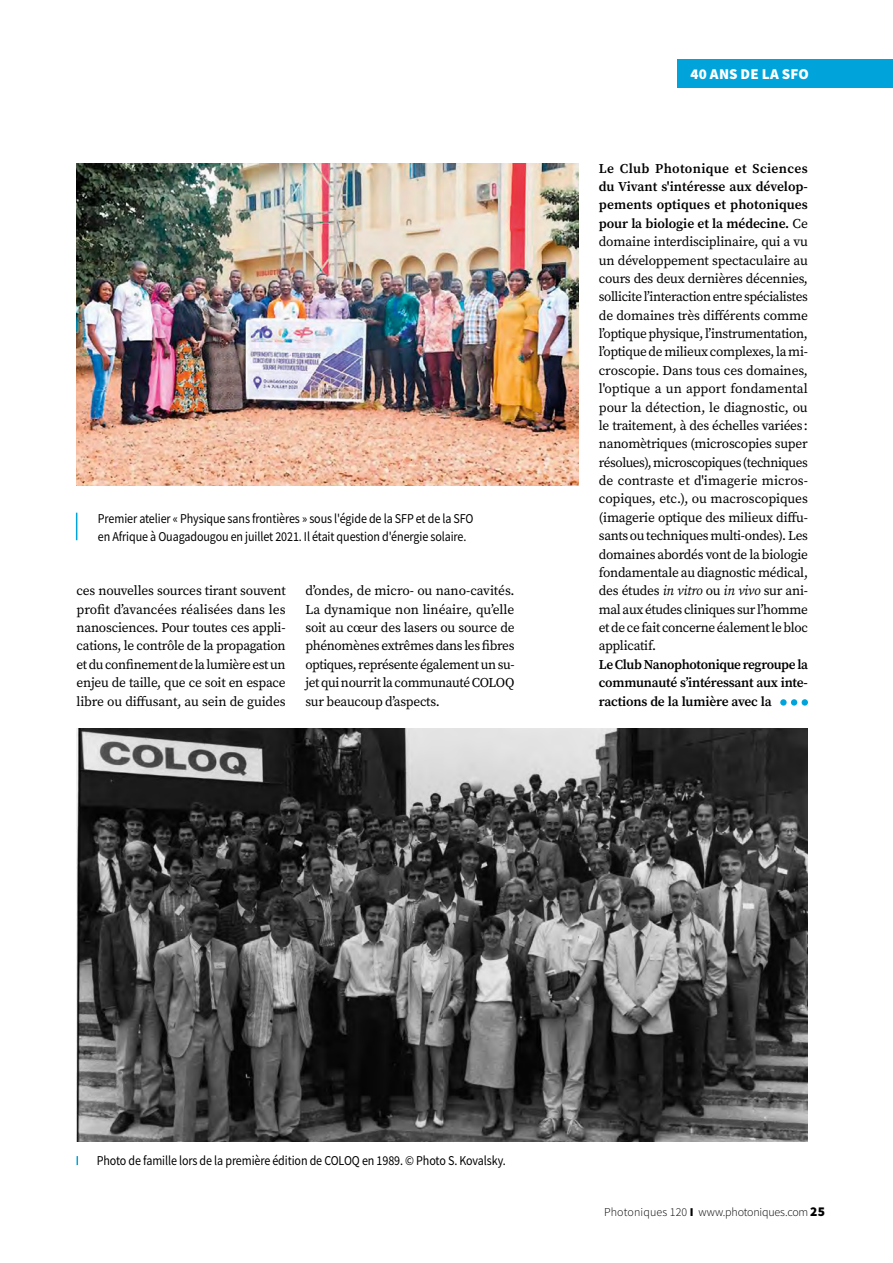
<style>
.page{position:relative;width:893px;height:1263px;background:#fff}
.page>*{position:absolute;margin:0;border:0;box-sizing:border-box;transform-origin:0 0}
.t1{font:900 15px "Source Sans Pro";letter-spacing:.015em;color:#fff}
.t2{font:13.5px/18.3px "Source Serif Pro";letter-spacing:-.025em;color:#000;text-align:justify}
.t3{font:13.5px/18px "Source Sans Pro";letter-spacing:-.01em;color:#000;scale:.89 1}
.t4{font:600 13.5px/18.3px "Source Serif Pro";letter-spacing:-.02em;color:#000;text-align:justify}
.t5{font:300 12px "Source Sans Pro";letter-spacing:.005em;color:#000}
.s1{font-weight:600}
.s2{font-style:italic}
.s3{font-weight:900}
.s4{font-weight:900;font-size:13.5px}
</style>
<div class="page">
<img style="left:77px;top:163px;width:501px;height:322px">
<svg style="left:76px;top:513px;width:1px;height:27px"></svg>
<img style="left:77px;top:728px;width:731px;height:413px">
<svg style="left:780px;top:699px;width:7px;height:7px"></svg>
<div style="left:791px;top:699px;width:6px;height:7px;background:#00a4da;border-radius:50%"></div>
<div style="left:802px;top:699px;width:6px;height:7px;background:#00a4da;border-radius:50%"></div>
<div style="left:677px;top:59px;width:216px;height:29px;background:#00a4da"></div>
<p class="t3" style="left:98px;top:509px;width:424px">Premier atelier « Physique sans frontières » sous l'égide de la SFP et de la SFO en Afrique à Ouagadougou en juillet 2021. Il était question d'énergie solaire.</p>
<p class="t2" style="left:77px;top:582px;width:211px">ces nouvelles sources tirant souvent profit d’avancées réalisées dans les nanosciences. Pour toutes ces appli&shy;cations, le contrôle de la propagation et du confinement de la lumière est un enjeu de taille, que ce soit en espace libre ou diffusant, au sein de guides</p>
<p class="t2" style="left:305px;top:582px;width:211px">d’ondes, de micro- ou nano-cavités.<br>La dynamique non linéaire, qu’elle soit au cœur des lasers ou source de phénomènes extrêmes dans les fibres optiques, représente également un su&shy;jet qui nourrit la communauté COLOQ sur beaucoup d’aspects.</p>
<p class="t1" style="left:690px;top:64px;width:120px">40 ANS DE LA SFO</p>
<p class="t2" style="left:599px;top:159px;width:211px"><span class="s1">Le Club Photonique et Sciences du Vivant s'intéresse aux dévelop&shy;pements optiques et photoniques pour la biologie et la médecine.</span> Ce domaine interdisciplinaire, qui a vu un développement spectaculaire au cours des deux dernières décennies, sollicite l’interaction entre spécialistes de domaines très différents comme l’optique physique, l’instrumentation, l’optique de milieux complexes, la mi&shy;croscopie. Dans tous ces domaines, l'optique a un apport fondamental pour la détection, le diagnostic, ou le traitement, à des échelles variées: nanomètriques (microscopies super résolues), microscopiques (techniques de contraste et d'imagerie micros&shy;copiques, etc.), ou macroscopiques (imagerie optique des milieux diffu&shy;sants ou techniques multi-ondes). Les domaines abordés vont de la biologie fondamentale au diagnostic médical, des études <span class="s2">in vitro</span> ou <span class="s2">in vivo</span> sur ani&shy;mal aux études cliniques sur l’homme et de ce fait concerne éalement le bloc applicatif.</p>
<p class="t4" style="left:599px;top:655px;width:211px">Le Club Nanophotonique regroupe la communauté s’intéressant aux inte&shy;ractions de la lumière avec la</p>
<p class="t3" style="left:97px;top:1151px;width:461px">Photo de famille lors de la première édition de COLOQ en 1989. © Photo S. Kovalsky.</p>
<p class="t5" style="left:604px;top:1205px;width:222px">Photoniques 120 <span class="s3">I</span> www.photoniques.com <span class="s4">25</span></p>
</div>
